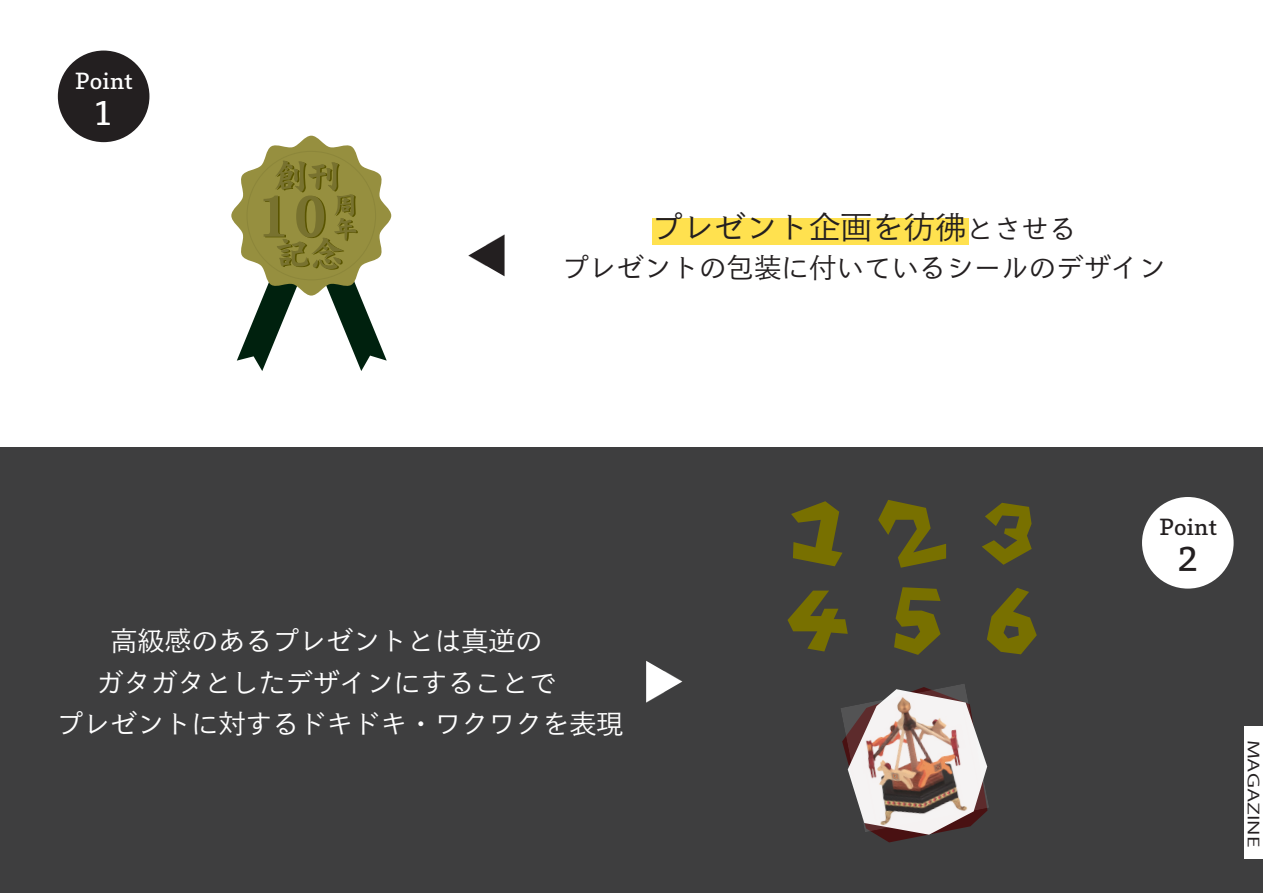
<style>
.page{position:relative;width:1263px;height:893px;background:#fff}
.page>*{position:absolute;margin:0;border:0;box-sizing:border-box;transform-origin:0 0}
.t1{font:31.65px "Toppan Bunkyu Gothic Pr 6 N DB";color:#fff}
.t2{font:31.65px "Toppan Bunkyu Gothic Pr 6 N DB";color:#231f20}
.t3{font:31.5px "Toppan Bunkyu Gothic Pr 6 N";color:#231f20}
.t4{font:27.45px "Toppan Bunkyu Gothic Pr 6 N";color:#231f20}
.t5{font:27px/41.2px "Toppan Bunkyu Gothic Pr 6 N";color:#fff;text-align:center}
.t6{font:21.6px "Toppan Bunkyu Gothic Pr 6 N DB";color:#fff}
.t7{font:21.6px "Toppan Bunkyu Gothic Pr 6 N DB";color:#231f20}
.t8{font:15.15px "Koz Go Pr 6 N";color:#231f20;scale:1.43 1}
.s1{font-size:27.45px}
</style>
<div class="page">
<div style="left:0;top:446px;width:1263px;height:447px;background:#3e3e3f"></div>
<div style="left:1245px;top:726px;width:18px;height:133px;background:#fff"></div>
<svg style="left:468px;top:235px;width:36px;height:41px"></svg>
<svg style="left:646px;top:661px;width:36px;height:41px"></svg>
<svg style="left:231px;top:136px;width:160px;height:235px"></svg>
<div style="left:58px;top:51px;width:91px;height:91px;background:#231f20;border-radius:50%"></div>
<div style="left:1142px;top:497px;width:91px;height:92px;background:#fff;border-radius:50%"></div>
<div style="left:652px;top:218px;width:316px;height:26px;background:#ffe14f"></div>
<svg style="left:872px;top:832px;width:69px;height:10px"></svg>
<img style="left:841px;top:684px;width:148px;height:148px">
<svg style="left:791px;top:501px;width:51px;height:65px"></svg>
<svg style="left:878px;top:500px;width:68px;height:68px"></svg>
<svg style="left:982px;top:503px;width:50px;height:62px"></svg>
<svg style="left:787px;top:591px;width:61px;height:60px"></svg>
<svg style="left:894px;top:587px;width:46px;height:68px"></svg>
<svg style="left:987px;top:588px;width:50px;height:66px"></svg>
<p class="t6" style="left:75px;top:69px;width:59px">Point</p>
<p class="t1" style="left:94px;top:95px;width:21px">1</p>
<p class="t3" style="left:651px;top:210px;width:426px">プレゼント企画を彷彿<span class="s1">とさせる</span></p>
<p class="t4" style="left:562px;top:253px;width:606px">プレゼントの包装に付いているシールのデザイン</p>
<p class="t5" style="left:29px;top:621px;width:595px">高級感のあるプレゼントとは真逆の<br>ガタガタとしたデザインにすることで<br>　プレゼントに対するドキドキ・ワクワクを表現</p>
<p class="t7" style="left:1159px;top:515px;width:59px">Point</p>
<p class="t2" style="left:1172px;top:542px;width:33px">２</p>
<p class="t8" style="left:1262px;top:739px;width:77px;rotate:90deg">MAGAZINE</p>
</div>
